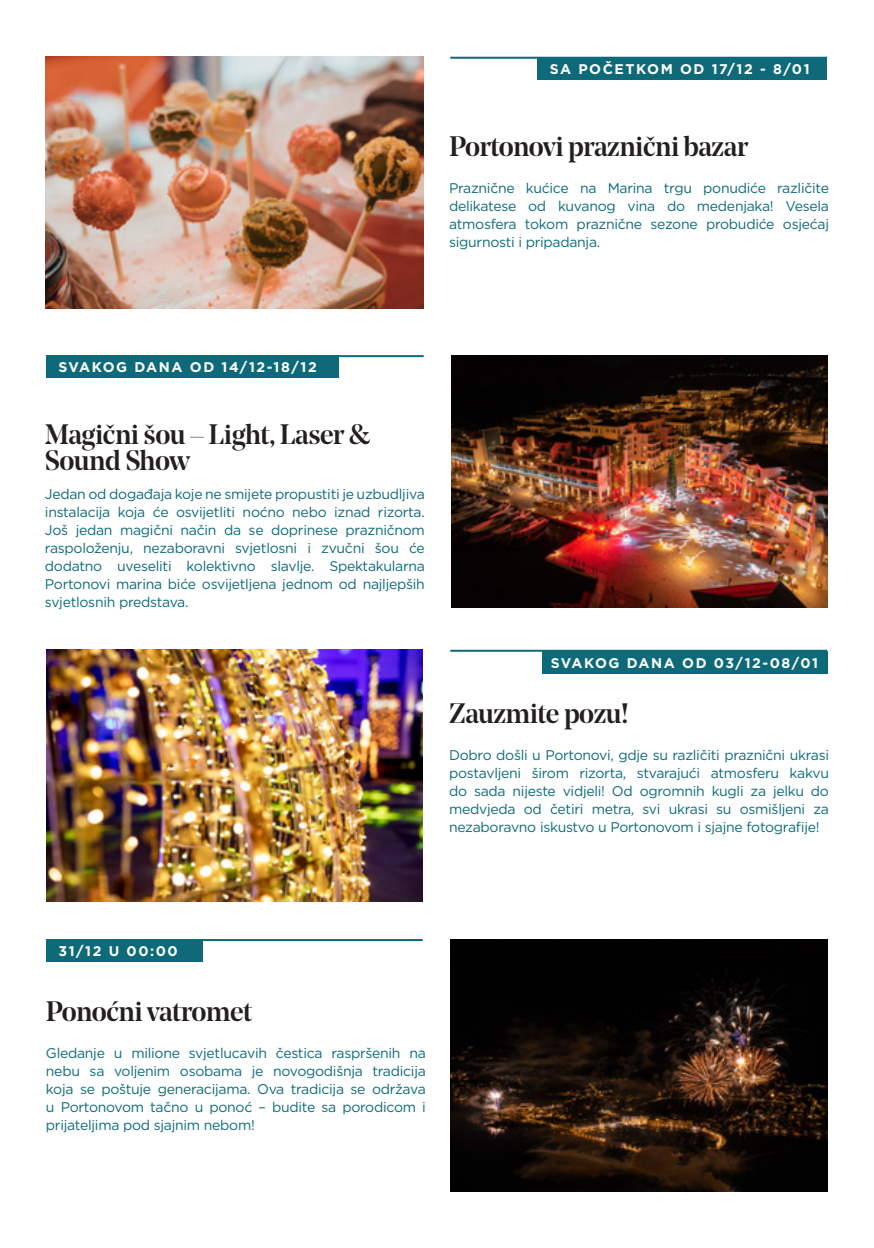
<style>
.page{position:relative;width:874px;height:1248px;background:#fff}
.page>*{position:absolute;margin:0;border:0;box-sizing:border-box;transform-origin:0 0}
.t1{font:500 28px/26px "Noe Display";letter-spacing:-.02em;color:#231f20}
.t2{font:14px/18px "Gotham";letter-spacing:-.02em;color:#0e6a79;text-align:justify}
.t3{font:700 14px "Gotham";letter-spacing:.11em;color:#fff}
</style>
<div class="page">
<hr style="left:47px;top:355px;width:376px;height:2px;background:#0e6a79">
<hr style="left:47px;top:938px;width:375px;height:2px;background:#0e6a79">
<hr style="left:450px;top:649px;width:376px;height:2px;background:#0e6a79">
<hr style="left:450px;top:57px;width:376px;height:2px;background:#0e6a79">
<div style="left:46px;top:355px;width:292px;height:23px;background:#0e6a79"></div>
<div style="left:46px;top:938px;width:156px;height:23px;background:#0e6a79"></div>
<div style="left:541px;top:651px;width:285px;height:23px;background:#0e6a79"></div>
<div style="left:537px;top:57px;width:289px;height:22px;background:#0e6a79"></div>
<img style="left:46px;top:57px;width:377px;height:252px">
<img style="left:451px;top:355px;width:375px;height:252px">
<img style="left:47px;top:649px;width:375px;height:252px">
<img style="left:450px;top:939px;width:376px;height:252px">
<p class="t3" style="left:549px;top:59px;width:261px">SA POČETKOM OD 17/12 - 8/01</p>
<p class="t1" style="left:449px;top:133px;width:300px">Portonovi praznični bazar</p>
<p class="t2" style="left:449px;top:178px;width:381px">Praznične kućice na Marina trgu ponudiće različite delikatese od kuvanog vina do medenjaka! Vesela atmosfera tokom praznične sezone probudiće osjećaj sigurnosti i pripadanja.</p>
<p class="t3" style="left:58px;top:358px;width:260px">SVAKOG DANA OD 14/12-18/12</p>
<p class="t1" style="left:45px;top:421px;width:326px">Magični šou – Light, Laser &amp;<br>Sound Show</p>
<p class="t2" style="left:45px;top:485px;width:381px">Jedan od događaja koje ne smijete propustiti je uzbudljiva instalacija koja će osvijetliti noćno nebo iznad rizorta.<br>Još jedan magični način da se doprinese prazničnom raspoloženju, nezaboravni svjetlosni i zvučni šou će dodatno uveseliti kolektivno slavlje. Spektakularna Portonovi marina biće osvijetljena jednom od najljepših svjetlosnih predstava.</p>
<p class="t3" style="left:550px;top:653px;width:268px">SVAKOG DANA OD 03/12-08/01</p>
<p class="t1" style="left:449px;top:699px;width:181px">Zauzmite pozu!</p>
<p class="t2" style="left:449px;top:745px;width:381px">Dobro došli u Portonovi, gdje su različiti praznični ukrasi postavljeni širom rizorta, stvarajući atmosferu kakvu do sada nijeste vidjeli! Od ogromnih kugli za jelku do medvjeda od četiri metra, svi ukrasi su osmišljeni za nezaboravno iskustvo u Portonovom i sjajne fotografije!</p>
<p class="t3" style="left:58px;top:941px;width:121px">31/12 U 00:00</p>
<p class="t1" style="left:46px;top:997px;width:207px">Ponoćni vatromet</p>
<p class="t2" style="left:46px;top:1043px;width:381px">Gledanje u milione svjetlucavih čestica raspršenih na nebu sa voljenim osobama je novogodišnja tradicija koja se poštuje generacijama. Ova tradicija se održava u Portonovom tačno u ponoć – budite sa porodicom i prijateljima pod sjajnim nebom!</p>
</div>
